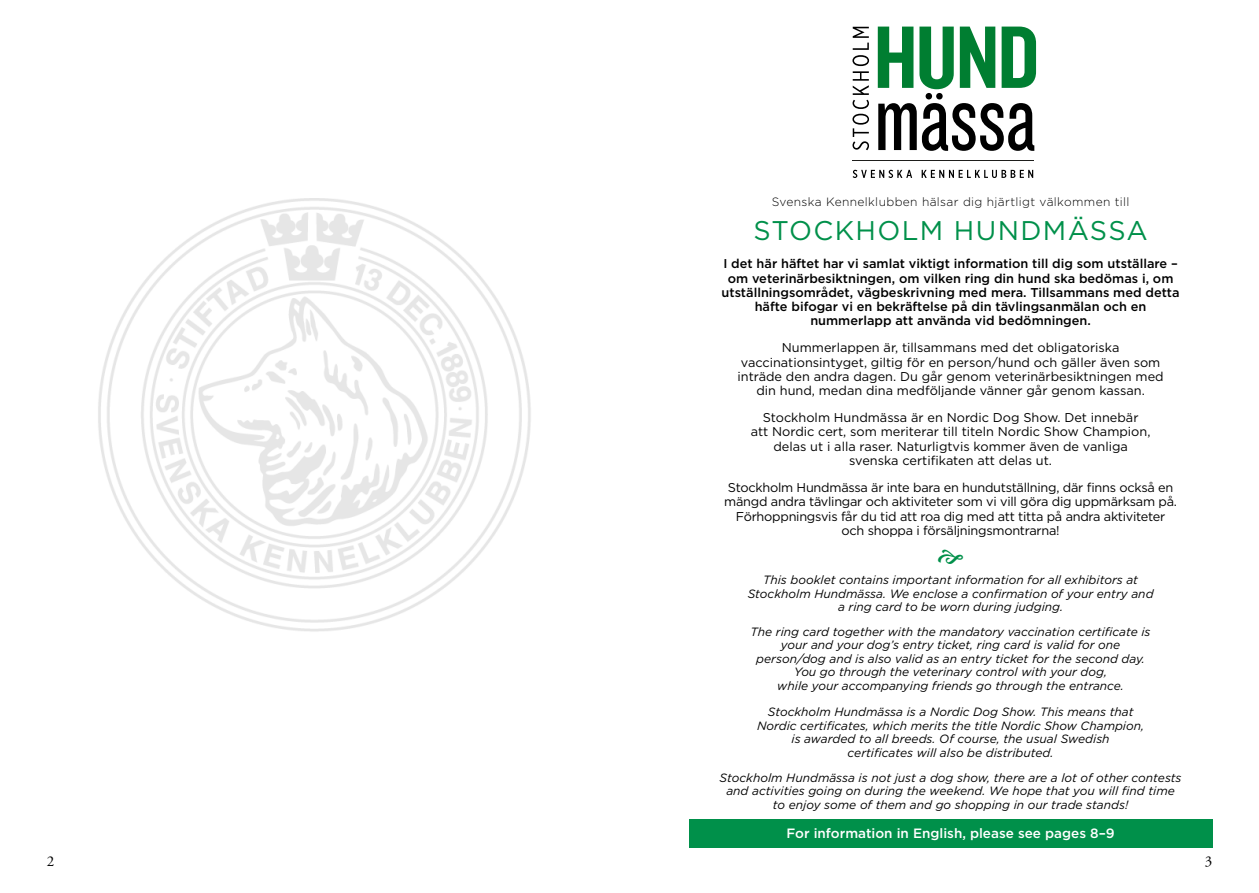
<style>
.page{position:relative;width:1259px;height:893px;background:#fff}
.page>*{position:absolute;margin:0;border:0;box-sizing:border-box;transform-origin:0 0}
.t1{font:27px "Gotham";letter-spacing:.05em;color:#00904a}
.t2{font:15px "Adobe Garamond Pro";color:#000}
.t3{font:500 13.5px "Gotham";color:#fff}
.t4{font:12.75px/14.2px "Gotham";color:#000;text-align:center}
.t5{font:500 12.75px/14.2px "Gotham";color:#000;text-align:center}
.t6{font:12.75px/14.2px "Gotham";letter-spacing:-.02em;color:#000;text-align:center}
.t7{font:italic 12px/13.5px "Gotham";color:#000;text-align:center}
.t8{font:300 12px "Gotham";letter-spacing:.03em;color:#000}
</style>
<div class="page">
<div style="left:689px;top:820px;width:523px;height:28px;background:#00904a"></div>
<svg style="left:852px;top:27px;width:17px;height:123px"></svg>
<svg style="left:878px;top:27px;width:158px;height:124px"></svg>
<svg style="left:852px;top:170px;width:60px;height:8px"></svg>
<svg style="left:921px;top:170px;width:112px;height:8px"></svg>
<hr style="left:852px;top:160px;width:182px;height:1px;background:#1e1e1c">
<img style="left:98px;top:199px;width:433px;height:433px">
<p class="t8" style="left:771px;top:194px;width:359px">Svenska Kennelklubben hälsar dig hjärtligt välkommen till</p>
<h1 class="t1" style="left:753px;top:213px;width:396px">STOCKHOLM HUNDMÄSSA</h1>
<p class="t5" style="left:721px;top:257px;width:459px">I det här häftet har vi samlat viktigt information till dig som utställare – om veterinärbesiktningen, om vilken ring din hund ska bedömas i, om utställningsområdet, vägbeskrivning med mera. Tillsammans med detta häfte bifogar vi en bekräftelse på din tävlingsanmälan och en nummerlapp att använda vid bedömningen.</p>
<p class="t4" style="left:737px;top:341px;width:428px">Nummerlappen är, tillsammans med det obligatoriska vaccinationsintyget, giltig för en person/hund och gäller även som inträde den andra dagen. Du går genom veterinärbesiktningen med din hund, medan dina medföljande vänner går genom kassan.</p>
<p class="t4" style="left:750px;top:410px;width:401px">Stockholm Hundmässa är en Nordic Dog Show. Det innebär<br>att Nordic cert, som meriterar till titeln Nordic Show Champion, delas ut i alla raser. Naturligtvis kommer även de vanliga svenska certifikaten att delas ut.</p>
<p class="t6" style="left:724px;top:480px;width:454px">Stockholm Hundmässa är inte bara en hundutställning, där finns också en mängd andra tävlingar och aktiviteter som vi vill göra dig uppmärksam på.<br>Förhoppningsvis får du tid att roa dig med att titta på andra aktiviteter och shoppa i försäljningsmontrarna!</p>
<p class="t7" style="left:747px;top:573px;width:407px">This booklet contains important information for all exhibitors at<br>Stockholm Hundmässa. We enclose a confirmation of your entry and a ring card to be worn during judging.</p>
<p class="t7" style="left:750px;top:625px;width:401px">The ring card together with the mandatory vaccination certificate is your and your dog’s entry ticket, ring card is valid for one person/dog and is also valid as an entry ticket for the second day.<br>You go through the veterinary control with your dog,<br>while your accompanying friends go through the entrance.</p>
<p class="t7" style="left:757px;top:705px;width:389px">Stockholm Hundmässa is a Nordic Dog Show. This means that Nordic certificates, which merits the title Nordic Show Champion, is awarded to all breeds. Of course, the usual Swedish<br>certificates will also be distributed.</p>
<p class="t7" style="left:719px;top:770px;width:463px">Stockholm Hundmässa is not just a dog show, there are a lot of other contests and activities going on during the weekend. We hope that you will find time to enjoy some of them and go shopping in our trade stands!</p>
<p class="t3" style="left:786px;top:825px;width:330px">For information in English, please see pages 8–9</p>
<p class="t2" style="left:47px;top:852px;width:9px">2</p>
<p class="t2" style="left:1204px;top:852px;width:9px">3</p>
</div>
